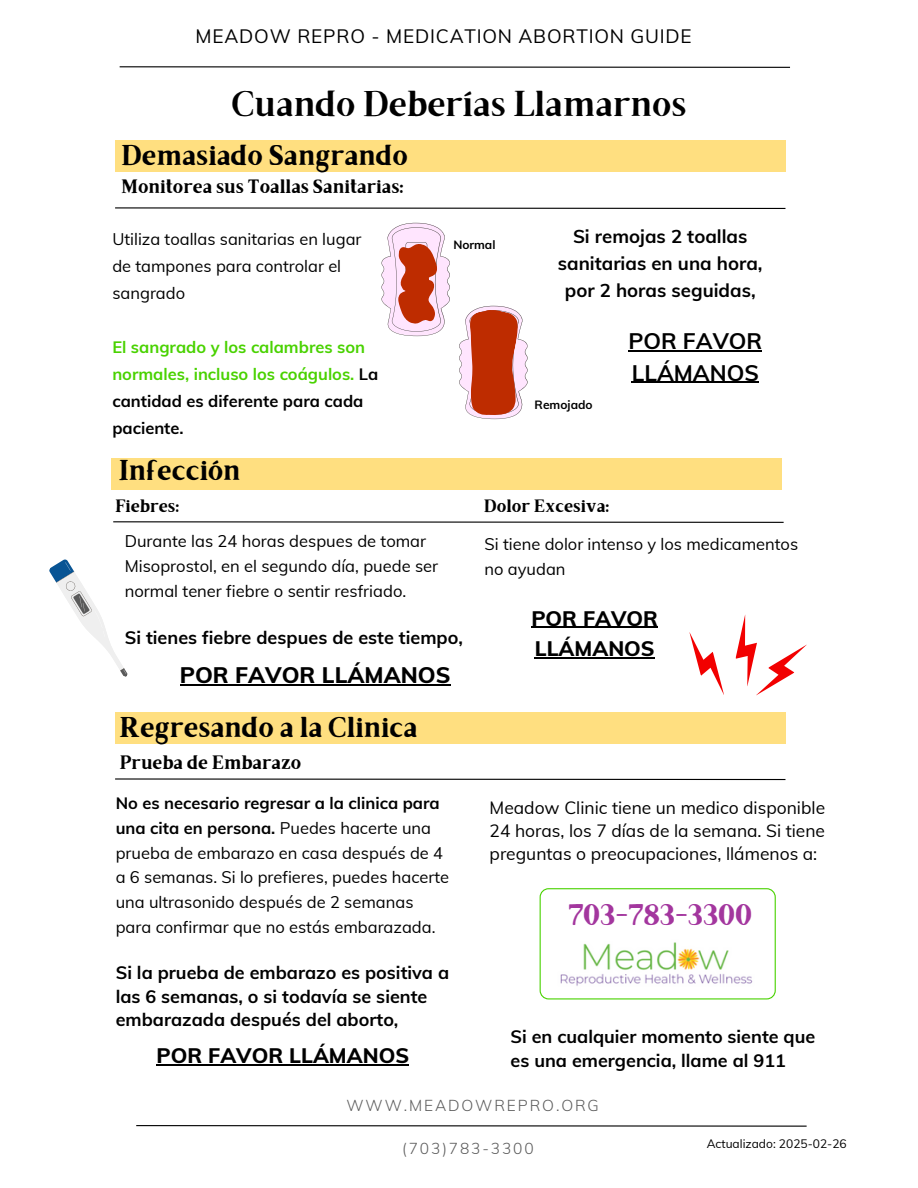
<style>
.page{position:relative;width:918px;height:1188px;background:#fff}
.page>*{position:absolute;margin:0;border:0;box-sizing:border-box;transform-origin:0 0}
.t1{font:36px "Brixton TC";color:#000}
.t2{font:700 30px "Brixton TC";color:#a3369e}
.t3{font:700 28.95px "Brixton TC";color:#000}
.t4{font:700 22.5px/31.5px "Muli";color:#000}
.t5{font:800 22.5px "Muli";color:#000}
.t6{font:800 21px/30.3px "Muli";color:#000}
.t7{font:700 19.5px "Brixton TC";color:#000}
.t8{font:19.05px "Muli";letter-spacing:.04em;color:#000}
.t9{font:700 18.6px/27px "Muli";color:#000;text-align:center}
.t10{font:700 18px/23.7px "Muli";color:#000}
.t11{font:700 18px "Brixton TC";color:#000}
.t12{font:17.4px/22.8px "Muli";color:#000;text-align:justify}
.t13{font:16.5px/24.8px "Muli";color:#000}
.t14{font:700 16.5px/27px "Muli";color:#49d200}
.t15{font:300 15.45px "Muli";letter-spacing:.12em;color:#5a5a5a}
.t16{font:12px "Muli";color:#000}
.t17{font:700 12px "Muli";color:#000}
.s1{color:#000}
.s2{font-weight:700}
</style>
<div class="page">
<svg style="left:115px;top:207px;width:671px;height:2px"></svg>
<svg style="left:136px;top:1125px;width:671px;height:2px"></svg>
<svg style="left:119px;top:66px;width:671px;height:2px"></svg>
<svg style="left:113px;top:521px;width:671px;height:2px"></svg>
<svg style="left:115px;top:778px;width:671px;height:3px"></svg>
<div style="left:115px;top:712px;width:670px;height:32px;background:#ffdf80"></div>
<div style="left:115px;top:140px;width:671px;height:32px;background:#ffdf80"></div>
<div style="left:111px;top:458px;width:671px;height:32px;background:#ffdf80"></div>
<svg style="left:459px;top:306px;width:69px;height:114px"></svg>
<svg style="left:49px;top:559px;width:79px;height:118px"></svg>
<svg style="left:689px;top:615px;width:118px;height:81px"></svg>
<svg style="left:540px;top:888px;width:236px;height:111px"></svg>
<img style="left:552px;top:931px;width:212px;height:65px">
<svg style="left:381px;top:223px;width:69px;height:114px"></svg>
<hr style="left:628px;top:350px;width:134px;height:2px;background:#000">
<hr style="left:632px;top:382px;width:127px;height:1px;background:#000">
<hr style="left:180px;top:684px;width:270px;height:1px;background:#000">
<hr style="left:531px;top:627px;width:127px;height:1px;background:#000">
<hr style="left:535px;top:657px;width:120px;height:1px;background:#000">
<hr style="left:157px;top:1064px;width:252px;height:2px;background:#000">
<p class="t8" style="left:196px;top:24px;width:498px">MEADOW REPRO - MEDICATION ABORTION GUIDE</p>
<p class="t1" style="left:231px;top:90px;width:457px">Cuando Deberías Llamarnos</p>
<h5 class="t3" style="left:121px;top:144px;width:288px">Demasiado Sangrando</h5>
<h5 class="t7" style="left:121px;top:179px;width:284px">Monitorea sus Toallas Sanitarias:</h5>
<p class="t13" style="left:112px;top:225px;width:251px;line-height:27px">Utiliza toallas sanitarias en lugar de tampones para controlar el sangrado</p>
<p class="t14" style="left:112px;top:333px;width:268px">El sangrado y los calambres son normales, incluso los coágulos. <span class="s1">La cantidad es diferente para cada paciente.</span></p>
<p class="t17" style="left:453px;top:237px;width:44px">Normal</p>
<p class="t9" style="left:558px;top:222px;width:206px">Si remojas 2 toallas sanitarias en una hora, por 2 horas seguidas,</p>
<p class="t17" style="left:535px;top:397px;width:59px">Remojado</p>
<h5 class="t4" style="left:628px;top:325px;width:135px">POR FAVOR<br>LLÁMANOS</h5>
<h6 class="t3" style="left:119px;top:460px;width:123px">Infección</h6>
<h2 class="t11" style="left:115px;top:499px;width:66px">Fiebres:</h2>
<h5 class="t11" style="left:484px;top:499px;width:127px">Dolor Excesiva:</h5>
<p class="t13" style="left:125px;top:529px;width:315px">Durante las 24 horas despues de tomar<br>Misoprostol, en el segundo día, puede ser normal tener fiebre o sentir resfriado.</p>
<h1 class="t10" style="left:125px;top:626px;width:340px">Si tienes fiebre despues de este tiempo,</h1>
<p class="t5" style="left:180px;top:661px;width:272px">POR FAVOR LLÁMANOS</p>
<p class="t3" style="left:119px;top:717px;width:300px">Regresando a la Clinica</p>
<p class="t7" style="left:120px;top:756px;width:183px">Prueba de Embarazo</p>
<p class="t13" style="left:116px;top:791px;width:335px"><span class="s2">No es necesario regresar a la clinica para una cita en persona.</span> Puedes hacerte una prueba de embarazo en casa después de 4 a 6 semanas. Si lo prefieres, puedes hacerte una ultrasonido después de 2 semanas para confirmar que no estás embarazada.</p>
<p class="t10" style="left:116px;top:960px;width:335px">Si la prueba de embarazo es positiva a las 6 semanas, o si todavía se siente embarazada después del aborto,</p>
<h5 class="t6" style="left:157px;top:1040px;width:254px">POR FAVOR LLÁMANOS</h5>
<h4 class="t13" style="left:485px;top:531px;width:315px">Si tiene dolor intenso y los medicamentos no ayudan</h4>
<p class="t6" style="left:531px;top:602px;width:128px">POR FAVOR<br>LLÁMANOS</p>
<h2 class="t12" style="left:490px;top:796px;width:337px">Meadow Clinic tiene un medico disponible 24 horas, los 7 días de la semana. Si tiene preguntas o preocupaciones, llámenos a:</h2>
<p class="t2" style="left:568px;top:904px;width:185px">703-783-3300</p>
<p class="t10" style="left:511px;top:1024px;width:306px">Si en cualquier momento siente que es una emergencia, llame al 911</p>
<p class="t15" style="left:347px;top:1096px;width:254px">WWW.MEADOWREPRO.ORG</p>
<h3 class="t15" style="left:402px;top:1139px;width:133px">(703)783-3300</h3>
<p class="t16" style="left:707px;top:1136px;width:142px">Actualizado: 2025-02-26</p>
</div>
